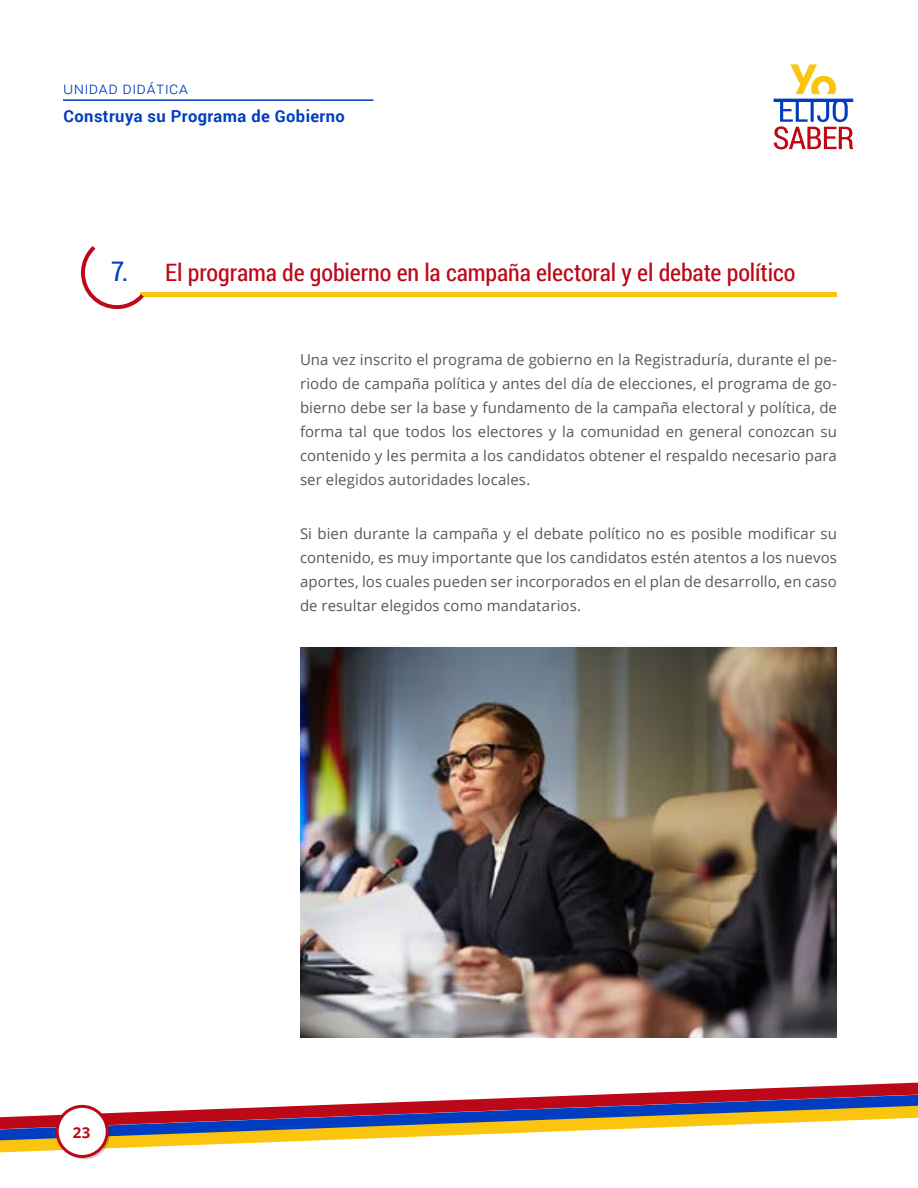
<style>
.page{position:relative;width:918px;height:1188px;background:#fff}
.page>*{position:absolute;margin:0;border:0;box-sizing:border-box;transform-origin:0 0}
.t1{font:24px "Roboto Condensed";letter-spacing:-.005em;color:#bc0817}
.t2{font:700 16.5px "Roboto";letter-spacing:.025em;color:#013dc0}
.t3{font:300 16.5px "Roboto";letter-spacing:.025em;color:#013dc0}
.t4{font:15px/24px "Open Sans";letter-spacing:.005em;color:#575756;text-align:justify}
.t5{font:700 15px "Open Sans";color:#bc0817}
.s1{font-size:27px;color:#013dc0}
</style>
<div class="page">
<svg style="left:0;top:1083px;width:918px;height:69px"></svg>
<svg style="left:60px;top:1109px;width:50px;height:50px"></svg>
<svg style="left:774px;top:64px;width:79px;height:85px"></svg>
<hr style="left:63px;top:99px;width:311px;height:2px;background:#013dc0">
<div style="left:57px;top:1106px;width:50px;height:50px;background:#fff;border-radius:50%"></div>
<div style="left:56px;top:1105px;width:53px;height:53px;border:3px solid #bc0817;border-radius:50%"></div>
<hr style="left:140px;top:293px;width:697px;height:4px;background:#fac40f">
<svg style="left:81px;top:246px;width:63px;height:63px"></svg>
<img style="left:301px;top:647px;width:535px;height:390px">
<p class="t3" style="left:63px;top:77px;width:127px">unidad didática</p>
<p class="t2" style="left:64px;top:104px;width:283px">Construya su Programa de Gobierno</p>
<h1 class="t1" style="left:111px;top:256px;width:686px"><span class="s1">7.</span> El programa de gobierno en la campaña electoral y el debate político</h1>
<p class="t5" style="left:73px;top:1122px;width:19px">23</p>
<p class="t4" style="left:300px;top:348px;width:539px">Una vez inscrito el programa de gobierno en la Registraduría, durante el pe&shy;riodo de campaña política y antes del día de elecciones, el programa de go&shy;bierno debe ser la base y fundamento de la campaña electoral y política, de forma tal que todos los electores y la comunidad en general conozcan su contenido y les permita a los candidatos obtener el respaldo necesario para ser elegidos autoridades locales.</p>
<p class="t4" style="left:300px;top:522px;width:538px">Si bien durante la campaña y el debate político no es posible modificar su contenido, es muy importante que los candidatos estén atentos a los nuevos aportes, los cuales pueden ser incorporados en el plan de desarrollo, en caso de resultar elegidos como mandatarios.</p>
</div>
